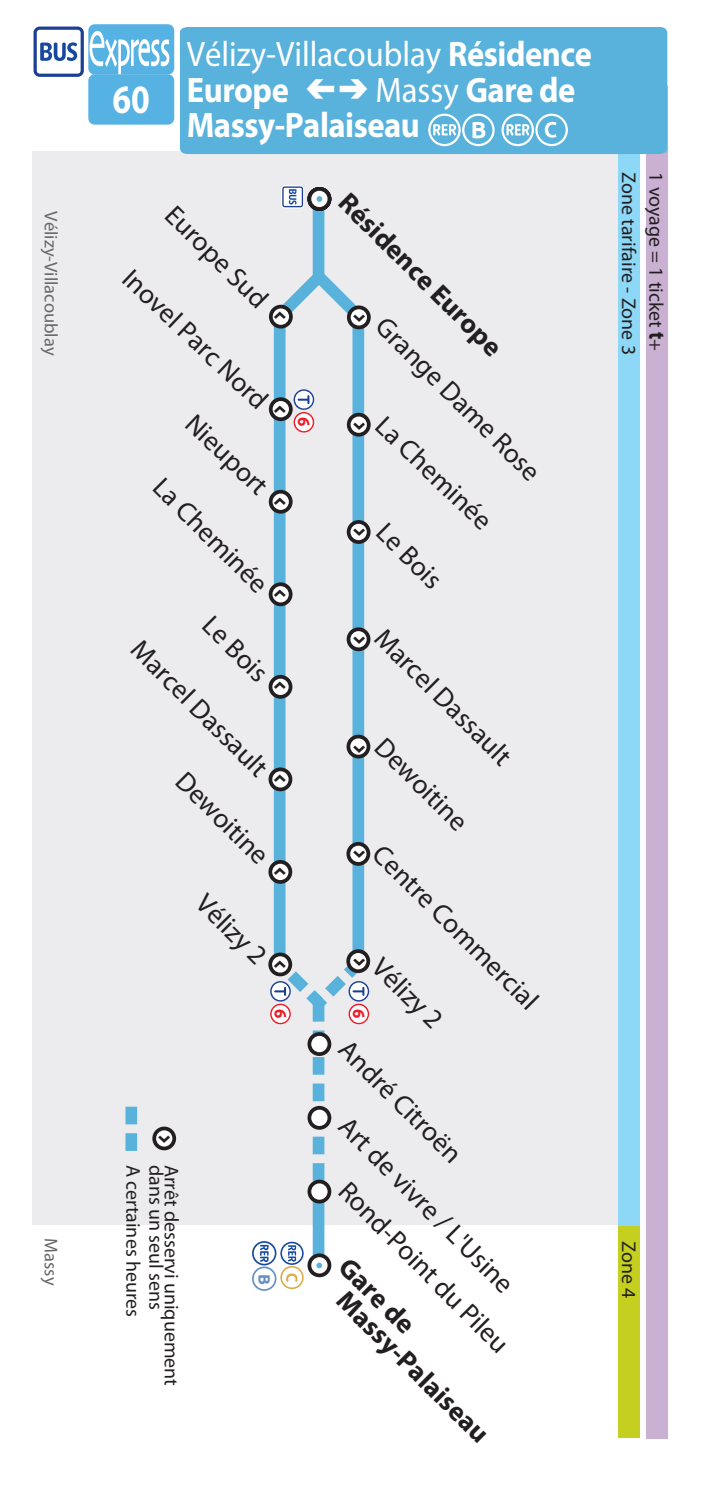
<style>
.page{position:relative;width:709px;height:1489px;background:#fff}
.page>*{position:absolute;margin:0;border:0;box-sizing:border-box;transform-origin:0 0}
.t1{font:700 40.5px "Myriad Pro";color:#fff;scale:.83 1}
.t2{font:700 35.5px/35.2px "Myriad Pro";letter-spacing:-.015em;color:#fff;scale:.92 1}
.t3{font:27.5px/55px "Myriad Pro";color:#231f20}
.t4{font:700 27.5px/24.8px "Myriad Pro";color:#231f20}
.t5{font:700 23.5px "Ubuntu";color:#fff}
.t6{font:20px "Myriad Pro";color:#231f20}
.t7{font:18.5px "Myriad Pro";color:#68686b}
.t8{font:700 16.5px "Ubuntu";color:#ee1b29}
.t9{font:700 16.25px "Ubuntu";color:#628ec9}
.t10{font:12.5px "phebus";color:#231f20}
.s1{font-weight:400}
.s2{font-family:"phebus";font-weight:400;font-size:29.75px}
.s3{font-weight:700;font-size:23px}
</style>
<div class="page">
<div style="left:32px;top:151px;width:599px;height:1073px;background:#ececee"></div>
<div style="left:313px;top:1191px;width:11px;height:74px;background:#59b2dc"></div>
<div style="left:313px;top:202px;width:11px;height:75px;background:#59b2dc"></div>
<svg style="left:268px;top:260px;width:97px;height:687px"></svg>
<svg style="left:346px;top:841px;width:24px;height:24px"></svg>
<svg style="left:346px;top:734px;width:24px;height:24px"></svg>
<svg style="left:346px;top:627px;width:24px;height:24px"></svg>
<svg style="left:347px;top:520px;width:23px;height:24px"></svg>
<svg style="left:347px;top:413px;width:24px;height:23px"></svg>
<svg style="left:347px;top:305px;width:24px;height:24px"></svg>
<svg style="left:268px;top:859px;width:24px;height:24px"></svg>
<svg style="left:268px;top:767px;width:24px;height:24px"></svg>
<svg style="left:268px;top:674px;width:24px;height:24px"></svg>
<svg style="left:269px;top:582px;width:23px;height:24px"></svg>
<svg style="left:269px;top:490px;width:24px;height:23px"></svg>
<svg style="left:269px;top:305px;width:24px;height:23px"></svg>
<svg style="left:281px;top:185px;width:50px;height:26px"></svg>
<svg style="left:269px;top:389px;width:45px;height:43px"></svg>
<svg style="left:268px;top:947px;width:102px;height:256px"></svg>
<svg style="left:152px;top:1126px;width:24px;height:24px"></svg>
<svg style="left:125px;top:1106px;width:12px;height:44px"></svg>
<div style="left:618px;top:78px;width:22px;height:1360px;background:#8dd7f7"></div>
<div style="left:646px;top:87px;width:21px;height:1351px;background:#cab1d4"></div>
<div style="left:618px;top:1226px;width:22px;height:211px;background:#c5cf20"></div>
<div style="left:180px;top:27px;width:487px;height:127px;background:#59b2dc"></div>
<div style="left:30px;top:80px;width:58px;height:58px;border:3px solid #fff;border-radius:5px"></div>
<div style="left:88px;top:24px;width:86px;height:51px;background:#57b2e4;border-radius:6px"></div>
<svg style="left:32px;top:24px;width:137px;height:58px"></svg>
<div style="left:88px;top:74px;width:86px;height:51px;background:#57b2e4;border-radius:6px"></div>
<svg style="left:501px;top:114px;width:67px;height:32px"></svg>
<svg style="left:428px;top:114px;width:66px;height:32px"></svg>
<svg style="left:252px;top:1240px;width:79px;height:50px"></svg>
<p class="t7" style="left:61px;top:211px;width:145px;rotate:90deg">Vélizy-Villacoublay</p>
<p class="t7" style="left:61px;top:1238px;width:49px;rotate:90deg">Massy</p>
<h1 class="t1" style="left:112px;top:77px;width:47px">60</h1>
<p class="t2" style="left:187px;top:37px;width:442px"><span class="s1">Vélizy-Villacoublay</span> Résidence<br>Europe <span class="s2">&amp; é</span> <span class="s1">Massy</span> Gare de<br>Massy-Palaiseau</p>
<p class="t5" style="left:471px;top:116px;width:17px">B</p>
<p class="t3" style="left:189px;top:191px;width:134px;rotate:45deg">Europe Sud</p>
<p class="t3" style="left:146px;top:254px;width:190px;rotate:44deg">Inovel Parc Nord</p>
<p class="t10" style="left:286px;top:309px;width:14px;rotate:90deg">&lt;</p>
<p class="t10" style="left:286px;top:402px;width:14px;rotate:90deg">&lt;</p>
<p class="t3" style="left:209px;top:400px;width:104px;rotate:44deg">Nieuport</p>
<p class="t3" style="left:177px;top:463px;width:151px;rotate:45deg">La Cheminée</p>
<p class="t10" style="left:286px;top:495px;width:14px;rotate:90deg">&lt;</p>
<p class="t10" style="left:286px;top:587px;width:14px;rotate:90deg">&lt;</p>
<p class="t8" style="left:314px;top:417px;width:11px;rotate:90deg">6</p>
<p class="t4" style="left:352px;top:189px;width:219px;rotate:45deg">Résidence Europe</p>
<p class="t10" style="left:365px;top:312px;width:14px;rotate:90deg">&gt;</p>
<p class="t3" style="left:400px;top:302px;width:220px;rotate:45deg">Grange Dame Rose</p>
<p class="t3" style="left:399px;top:402px;width:151px;rotate:44deg">La Cheminée</p>
<p class="t10" style="left:365px;top:420px;width:14px;rotate:90deg">&gt;</p>
<p class="t3" style="left:400px;top:508px;width:81px;rotate:45deg">Le Bois</p>
<p class="t10" style="left:365px;top:526px;width:14px;rotate:90deg">&gt;</p>
<p class="t3" style="left:226px;top:601px;width:81px;rotate:45deg">Le Bois</p>
<p class="t3" style="left:398px;top:614px;width:182px;rotate:45deg">Marcel Dassault</p>
<p class="t10" style="left:365px;top:633px;width:14px;rotate:90deg">&gt;</p>
<p class="t3" style="left:155px;top:625px;width:182px;rotate:45deg">Marcel Dassault</p>
<p class="t10" style="left:286px;top:679px;width:14px;rotate:90deg">&lt;</p>
<p class="t3" style="left:398px;top:723px;width:120px;rotate:45deg">Dewoitine</p>
<p class="t10" style="left:365px;top:742px;width:14px;rotate:90deg">&gt;</p>
<p class="t3" style="left:199px;top:756px;width:120px;rotate:45deg">Dewoitine</p>
<p class="t10" style="left:286px;top:772px;width:14px;rotate:90deg">&lt;</p>
<p class="t3" style="left:396px;top:829px;width:222px;rotate:45deg">Centre Commercial</p>
<p class="t10" style="left:365px;top:848px;width:14px;rotate:90deg">&gt;</p>
<p class="t10" style="left:286px;top:864px;width:14px;rotate:90deg">&lt;</p>
<p class="t3" style="left:220px;top:879px;width:88px;rotate:45deg">Vélizy 2</p>
<p class="t3" style="left:396px;top:943px;width:88px;rotate:45deg">Vélizy 2</p>
<p class="t10" style="left:286px;top:957px;width:14px;rotate:90deg">&lt;</p>
<p class="t10" style="left:365px;top:956px;width:14px;rotate:90deg">&gt;</p>
<p class="t8" style="left:291px;top:1009px;width:11px;rotate:90deg">6</p>
<p class="t8" style="left:369px;top:1009px;width:11px;rotate:90deg">6</p>
<p class="t10" style="left:170px;top:1132px;width:14px;rotate:90deg">&gt;</p>
<p class="t6" style="left:144px;top:1164px;width:154px;rotate:90deg">A certaines heures</p>
<p class="t6" style="left:167px;top:1164px;width:146px;rotate:90deg">dans un seul sens</p>
<p class="t6" style="left:182px;top:1164px;width:222px;rotate:90deg">Arrêt desservi uniquement</p>
<p class="t9" style="left:274px;top:1273px;width:12px;rotate:90deg">B</p>
<p class="t3" style="left:401px;top:1063px;width:236px;text-indent:-54px;rotate:45deg">André Citroën<br>Art de vivre / L'Usine</p>
<p class="t3" style="left:362px;top:1167px;width:230px;rotate:45deg">Rond-Point du Pileu</p>
<p class="t4" style="left:367px;top:1269px;width:204px;text-indent:-22px;rotate:45deg">Gare de<br>Massy-Palaiseau</p>
<p class="t6" style="left:640px;top:172px;width:184px;rotate:90deg">Zone tarifaire - Zone 3</p>
<p class="t6" style="left:667px;top:172px;width:180px;rotate:90deg">1 voyage = 1 ticket <span class="s3">t</span>+</p>
<p class="t6" style="left:640px;top:1241px;width:59px;rotate:90deg">Zone 4</p>
</div>
